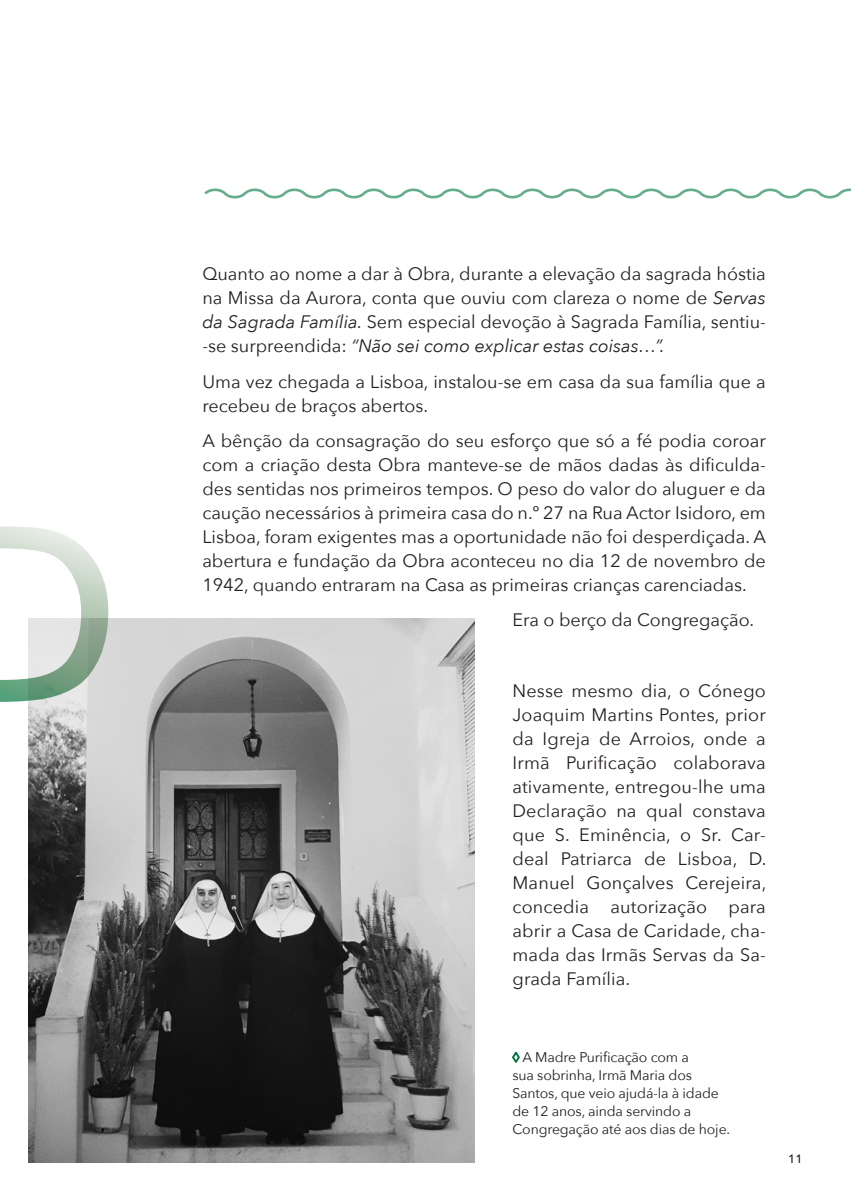
<style>
.page{position:relative;width:851px;height:1191px;background:#fff}
.page>*{position:absolute;margin:0;border:0;box-sizing:border-box;transform-origin:0 0}
.t1{font:18px/24px "Avenir Next";color:#231f20;text-align:justify}
.t2{font:14px/18px "Avenir Next";letter-spacing:-.01em;color:#231f20}
.t3{font:500 12px "Avenir Next";color:#231f20}
.s1{font-style:italic}
.s2{font-family:"Liberation Serif";color:#007740}
</style>
<div class="page">
<svg style="left:204px;top:188px;width:646px;height:11px"></svg>
<img style="left:28px;top:618px;width:446px;height:544px">
<svg style="left:0;top:526px;width:108px;height:176px"></svg>
<p class="t1" style="left:202px;top:261px;width:565px">Quanto ao nome a dar à Obra, durante a elevação da sagrada hóstia na Missa da Aurora, conta que ouviu com clareza o nome de <span class="s1">Servas da Sagrada Família.</span> Sem especial devoção à Sagrada Família, sentiu--se surpreendida: <span class="s1">“Não sei como explicar estas coisas…”.</span></p>
<p class="t1" style="left:202px;top:368px;width:565px">Uma vez chegada a Lisboa, instalou-se em casa da sua família que a recebeu de braços abertos.</p>
<p class="t1" style="left:202px;top:428px;width:565px">A bênção da consagração do seu esforço que só a fé podia coroar com a criação desta Obra manteve-se de mãos dadas às dificulda&shy;des sentidas nos primeiros tempos. O peso do valor do aluguer e da caução necessários à primeira casa do n.º 27 na Rua Actor Isidoro, em Lisboa, foram exigentes mas a oportunidade não foi desperdiçada. A abertura e fundação da Obra aconteceu no dia 12 de novembro de 1942, quando entraram na Casa as primeiras crianças carenciadas.</p>
<p class="t1" style="left:512px;top:607px;width:243px">Era o berço da Congregação.</p>
<p class="t1" style="left:512px;top:678px;width:255px">Nesse mesmo dia, o Cónego Joaquim Martins Pontes, prior da Igreja de Arroios, onde a Irmã Purificação colaborava ativamente, entregou-lhe uma Declaração na qual constava que S. Eminência, o Sr. Car&shy;deal Patriarca de Lisboa, D.<br>Manuel Gonçalves Cerejeira, concedia autorização para abrir a Casa de Caridade, cha&shy;mada das Irmãs Servas da Sa&shy;grada Família.</p>
<p class="t2" style="left:512px;top:1047px;width:219px"><span class="s2">◊</span> A Madre Purificação com a<br>sua sobrinha, Irmã Maria dos<br>Santos, que veio ajudá-la à idade de 12 anos, ainda servindo a<br>Congregação até aos dias de hoje.</p>
<p class="t3" style="left:788px;top:1148px;width:16px">11</p>
</div>
